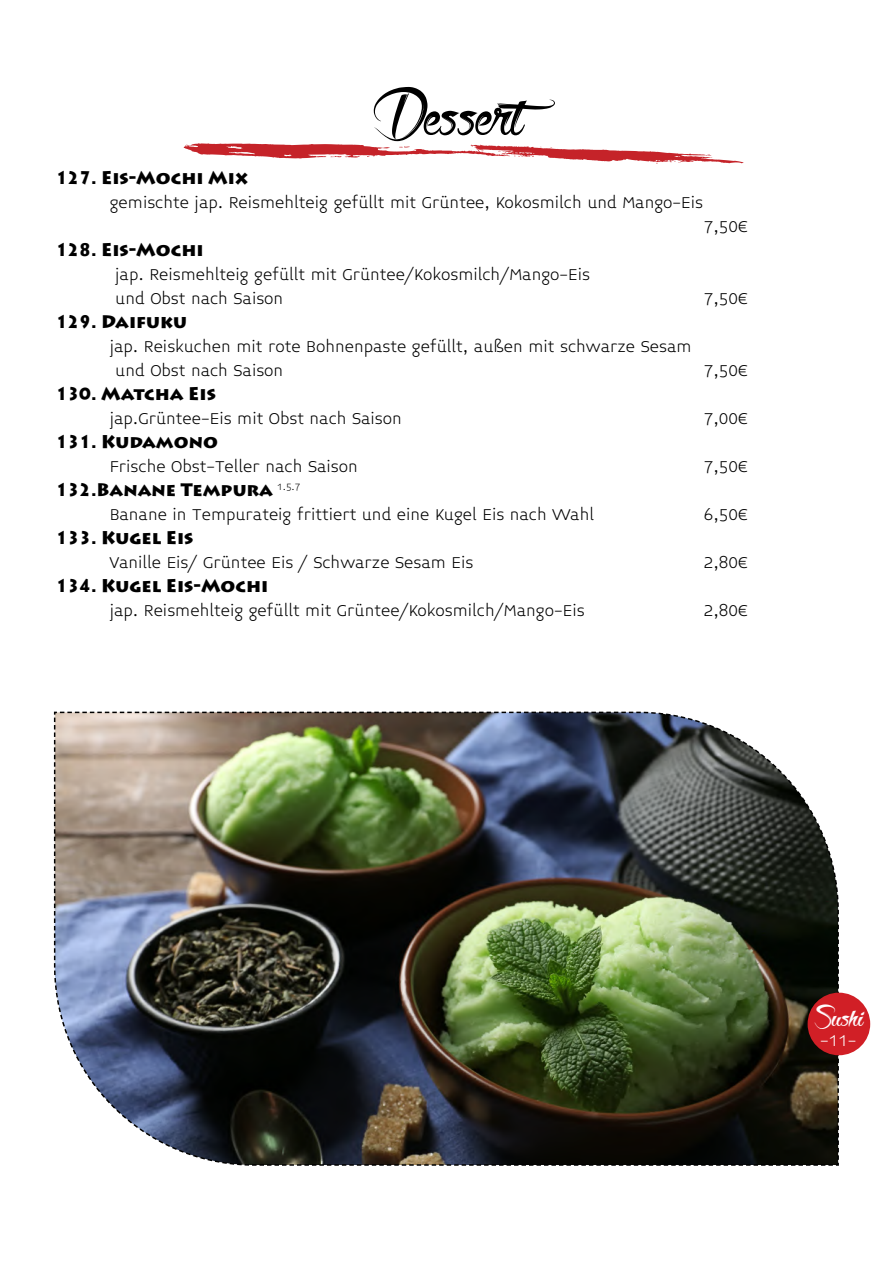
<style>
.page{position:relative;width:893px;height:1263px;background:#fff}
.page>*{position:absolute;margin:0;border:0;box-sizing:border-box;transform-origin:0 0}
.t1{font:108px "Akhenaton";color:#000}
.t2{font:47.55px "Akhenaton";color:#fffbfd}
.t3{font:300 18px/24px "Midiet Sans";color:#000}
.t4{font:900 18px "Lithos Pro";color:#000;scale:.8 1}
.t5{font:300 18px "Midiet Sans";color:#fff}
</style>
<div class="page">
<img style="left:53px;top:711px;width:787px;height:455px">
<div style="left:808px;top:993px;width:62px;height:62px;background:#d11f26;border-radius:50%"></div>
<svg style="left:184px;top:143px;width:559px;height:20px"></svg>
<h1 class="t1" style="left:373px;top:35px;width:153px">Dessert</h1>
<p class="t4" style="left:56px;top:167px;width:242px">127. Eis-Mochi Mix</p>
<p class="t3" style="left:110px;top:191px;width:595px">gemischte jap. Reismehlteig gefüllt mit Grüntee, Kokosmilch und Mango-Eis</p>
<p class="t4" style="left:56px;top:239px;width:186px">128. Eis-Mochi</p>
<p class="t3" style="left:115px;top:263px;width:476px">jap. Reismehlteig gefüllt mit Grüntee/Kokosmilch/Mango-Eis und Obst nach Saison</p>
<p class="t4" style="left:56px;top:311px;width:166px">129. Daifuku</p>
<p class="t3" style="left:115px;top:335px;width:578px;text-indent:-6px">jap. Reiskuchen mit rote Bohnenpaste gefüllt, außen mit schwarze Sesam und Obst nach Saison</p>
<p class="t3" style="left:704px;top:215px;width:46px">7,50€</p>
<p class="t3" style="left:704px;top:287px;width:46px">7,50€</p>
<p class="t3" style="left:704px;top:359px;width:46px">7,50€</p>
<p class="t4" style="left:56px;top:383px;width:202px">130. Matcha Eis</p>
<p class="t3" style="left:110px;top:407px;width:294px">jap.Grüntee-Eis mit Obst nach Saison</p>
<p class="t3" style="left:704px;top:407px;width:46px">7,00€</p>
<p class="t4" style="left:56px;top:431px;width:204px">131. Kudamono</p>
<p class="t3" style="left:110px;top:455px;width:250px">Frische Obst-Teller nach Saison</p>
<p class="t3" style="left:704px;top:455px;width:46px">7,50€</p>
<p class="t4" style="left:56px;top:479px;width:307px">132.Banane Tempura <sup>1.5.7</sup></p>
<p class="t3" style="left:110px;top:503px;width:486px">Banane in Tempurateig frittiert und eine Kugel Eis nach Wahl</p>
<p class="t3" style="left:704px;top:503px;width:46px">6,50€</p>
<p class="t4" style="left:56px;top:527px;width:174px">133. Kugel Eis</p>
<p class="t3" style="left:110px;top:551px;width:365px">Vanille Eis/ Grüntee Eis / Schwarze Sesam Eis</p>
<p class="t3" style="left:704px;top:551px;width:46px">2,80€</p>
<p class="t4" style="left:56px;top:575px;width:267px">134. Kugel Eis-Mochi</p>
<p class="t3" style="left:110px;top:599px;width:476px">jap. Reismehlteig gefüllt mit Grüntee/Kokosmilch/Mango-Eis</p>
<p class="t3" style="left:704px;top:599px;width:46px">2,80€</p>
<h2 class="t2" style="left:814px;top:981px;width:51px">Sushi</h2>
<p class="t5" style="left:820px;top:1030px;width:38px">-11-</p>
</div>
